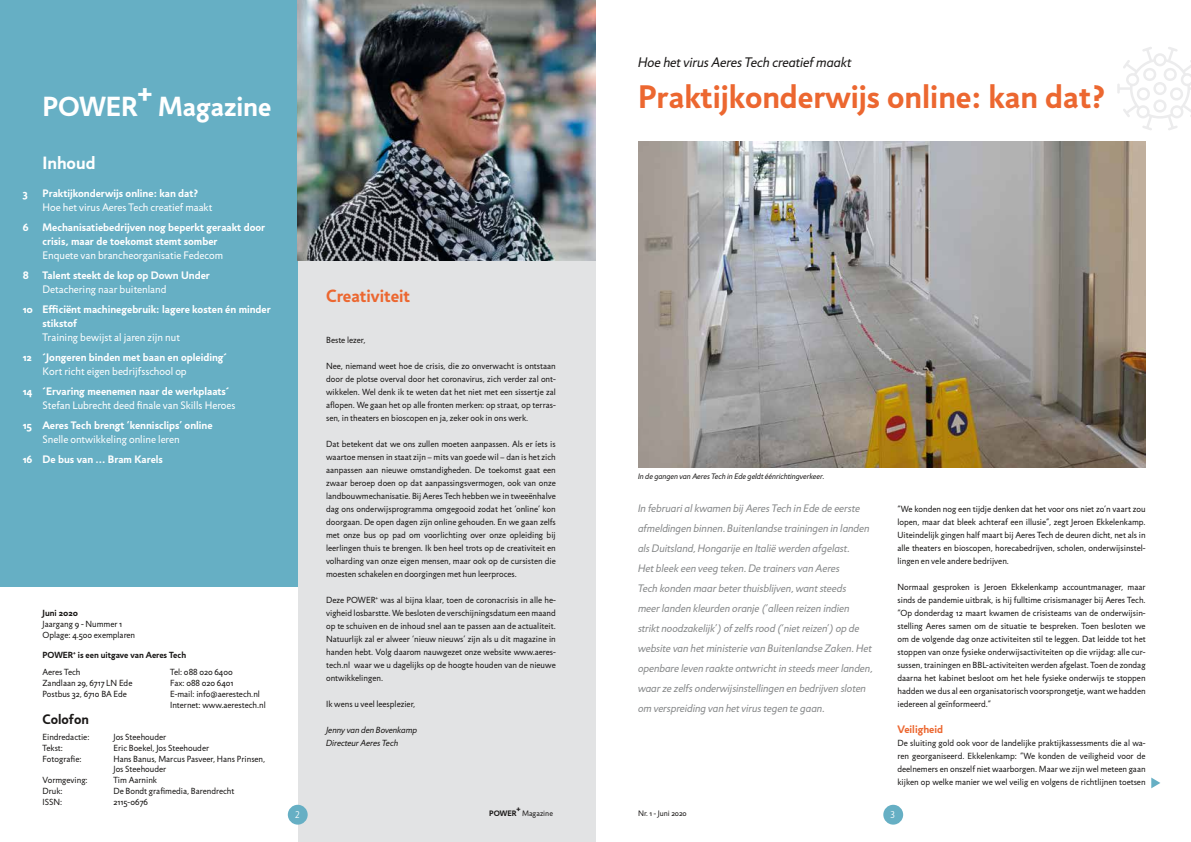
<style>
.page{position:relative;width:1191px;height:842px;background:#fff}
.page>*{position:absolute;margin:0;border:0;box-sizing:border-box;transform-origin:0 0}
.t1{font:700 33px "Jigsaw";color:#ec6730}
.t2{font:700 28px "Jigsaw";color:#fff}
.t3{font:700 18px "Jigsaw";color:#ec6730}
.t4{font:700 18px "Jigsaw";color:#fff}
.t5{font:italic 14px "Jigsaw";color:#1a1817}
.t6{font:700 14px "Jigsaw";color:#1a1817}
.t7{font:italic 11px/20px "Jigsaw";color:#868889}
.t8{font:700 11px/14px "Jigsaw";color:#fff}
.t9{font:11px "Jigsaw";color:#fff}
.t10{font:700 11px "Jigsaw";color:#ec6730}
.t11{font:300 10px "Jigsaw";color:#fff}
.t12{font:9px/13px "Jigsaw";color:#1a1817;text-align:justify}
.t13{font:italic 9px/13px "Jigsaw";color:#1a1817}
.t14{font:700 9px "Jigsaw";color:#1a1817}
.t15{font:italic 8px "Jigsaw";color:#1a1817}
.t16{font:8px "Jigsaw";color:#1a1817}
.t17{font:700 8px "Jigsaw";color:#1a1817}
</style>
<div class="page">
<svg style="left:1117px;top:47px;width:74px;height:83px"></svg>
<div style="left:298px;top:0;width:297px;height:842px;background:#e2e3e4"></div>
<div style="left:0;top:0;width:298px;height:587px;background:#66afc4"></div>
<img style="left:298px;top:0;width:297px;height:261px">
<img style="left:638px;top:142px;width:507px;height:326px">
<svg style="left:1151px;top:777px;width:9px;height:11px"></svg>
<div style="left:288px;top:805px;width:20px;height:20px;background:#66afc4;border-radius:50%"></div>
<div style="left:883px;top:805px;width:20px;height:20px;background:#66afc4;border-radius:50%"></div>
<h2 class="t2" style="left:43px;top:90px;width:230px">POWER+ Magazine</h2>
<h3 class="t4" style="left:43px;top:152px;width:55px">Inhoud</h3>
<p class="t8" style="left:23px;top:186px;width:6px">3</p>
<p class="t8" style="left:43px;top:186px;width:157px">Praktijkonderwijs online: kan dat?</p>
<p class="t9" style="left:43px;top:201px;width:171px">Hoe het virus Aeres Tech creatief maakt</p>
<p class="t8" style="left:23px;top:220px;width:7px">6</p>
<p class="t8" style="left:43px;top:220px;width:224px">Mechanisatiebedrijven nog beperkt geraakt door crisis, maar de toekomst stemt somber</p>
<p class="t9" style="left:43px;top:249px;width:182px">Enquete van brancheorganisatie Fedecom</p>
<p class="t8" style="left:23px;top:268px;width:8px">8</p>
<p class="t8" style="left:43px;top:268px;width:169px">Talent steekt de kop op Down Under</p>
<p class="t9" style="left:43px;top:283px;width:126px">Detachering naar buitenland</p>
<p class="t8" style="left:43px;top:302px;width:230px;text-indent:-20px">10 Efficiënt machinegebruik: lagere kosten én minder stikstof</p>
<p class="t9" style="left:43px;top:331px;width:139px">Training bewijst al jaren zijn nut</p>
<p class="t8" style="left:23px;top:350px;width:206px">12 ´Jongeren binden met baan en opleiding´</p>
<p class="t9" style="left:43px;top:365px;width:146px">Kort richt eigen bedrijfsschool op</p>
<p class="t8" style="left:23px;top:384px;width:208px">14 ´Ervaring meenemen naar de werkplaats´</p>
<p class="t9" style="left:43px;top:399px;width:194px">Stefan Lubrecht deed finale van Skills Heroes</p>
<p class="t8" style="left:23px;top:418px;width:191px">15 Aeres Tech brengt ‘kennisclips’ online</p>
<p class="t9" style="left:43px;top:433px;width:139px">Snelle ontwikkeling online leren</p>
<p class="t8" style="left:23px;top:452px;width:142px">16 De bus van ... Bram Karels</p>
<p class="t14" style="left:43px;top:607px;width:37px">Juni 2020</p>
<p class="t12" style="left:43px;top:618px;width:94px;line-height:10.8px">Jaargang 9 - Nummer 1<br>Oplage: 4.500 exemplaren</p>
<p class="t14" style="left:43px;top:650px;width:145px">POWER<sup>+</sup> is een uitgave van Aeres Tech</p>
<p class="t12" style="left:43px;top:667px;width:91px;line-height:10.8px;text-align:left">Aeres Tech<br>Zandlaan 29, 6717 LN Ede<br>Postbus 32, 6710 BA Ede</p>
<p class="t12" style="left:170px;top:667px;width:97px;line-height:10.8px;text-align:left">Tel: 088 020 6400<br>Fax: 088 020 6401<br>E-mail: info@aerestech.nl<br>Internet: www.aerestech.nl</p>
<h3 class="t6" style="left:43px;top:711px;width:48px">Colofon</h3>
<p class="t12" style="left:43px;top:730px;width:48px">Eindredactie:</p>
<p class="t12" style="left:113px;top:730px;width:54px">Jos Steehouder</p>
<p class="t12" style="left:43px;top:741px;width:22px">Tekst:</p>
<p class="t12" style="left:113px;top:741px;width:97px">Eric Boekel, Jos Steehouder</p>
<p class="t12" style="left:43px;top:752px;width:40px">Fotografie:</p>
<p class="t12" style="left:113px;top:753px;width:153px;line-height:10.8px">Hans Banus, Marcus Pasveer, Hans Prinsen,<br>Jos Steehouder</p>
<p class="t12" style="left:43px;top:774px;width:47px">Vormgeving:</p>
<p class="t12" style="left:113px;top:774px;width:45px">Tim Aarnink</p>
<p class="t12" style="left:43px;top:784px;width:22px">Druk:</p>
<p class="t12" style="left:113px;top:784px;width:122px">De Bondt grafimedia, Barendrecht</p>
<p class="t12" style="left:43px;top:795px;width:21px">ISSN:</p>
<p class="t12" style="left:113px;top:795px;width:36px">2115-0676</p>
<h3 class="t5" style="left:638px;top:54px;width:215px">Hoe het virus Aeres Tech creatief maakt</h3>
<h3 class="t3" style="left:326px;top:285px;width:86px">Creativiteit</h3>
<p class="t12" style="left:326px;top:333px;width:41px">Beste lezer,</p>
<p class="t12" style="left:326px;top:359px;width:231px">Nee, niemand weet hoe de crisis, die zo onverwacht is ontstaan door de plotse overval door het coronavirus, zich verder zal ont&shy;wikkelen. Wel denk ik te weten dat het niet met een sissertje zal aflopen. We gaan het op alle fronten merken: op straat, op terras&shy;sen, in theaters en bioscopen en ja, zeker ook in ons werk.</p>
<p class="t12" style="left:326px;top:437px;width:231px">Dat betekent dat we ons zullen moeten aanpassen. Als er íets is waartoe mensen in staat zijn – mits van goede wil – dan is het zich aanpassen aan nieuwe omstandigheden. De toekomst gaat een zwaar beroep doen op dat aanpassingsvermogen, ook van onze landbouwmechanisatie. Bij Aeres Tech hebben we in tweeënhalve dag ons onderwijsprogramma omgegooid zodat het ‘online’ kon doorgaan. De open dagen zijn online gehouden. En we gaan zelfs met onze bus op pad om voorlichting over onze opleiding bij leerlingen thuis te brengen. Ik ben heel trots op de creativiteit en volharding van onze eigen mensen, maar ook op de cursisten die moesten schakelen en doorgingen met hun leerproces.</p>
<p class="t12" style="left:326px;top:593px;width:231px">Deze POWER<sup>+</sup> was al bijna klaar, toen de coronacrisis in alle he&shy;vigheid losbarstte. We besloten de verschijningsdatum een maand op te schuiven en de inhoud snel aan te passen aan de actualiteit.<br>Natuurlijk zal er alweer ‘nieuw nieuws’ zijn als u dit magazine in handen hebt. Volg daarom nauwgezet onze website www.aeres&shy;tech.nl waar we u dagelijks op de hoogte houden van de nieuwe ontwikkelingen.</p>
<p class="t12" style="left:326px;top:697px;width:91px">Ik wens u veel leesplezier,</p>
<p class="t13" style="left:326px;top:723px;width:92px">Jenny van den Bovenkamp<br>Directeur Aeres Tech</p>
<h1 class="t1" style="left:638px;top:77px;width:469px">Praktijkonderwijs online: kan dat?</h1>
<p class="t15" style="left:638px;top:472px;width:188px">In de gangen van Aeres Tech in Ede geldt éénrichtingverkeer.</p>
<p class="t7" style="left:638px;top:499px;width:236px">In februari al kwamen bij Aeres Tech in Ede de eerste afmeldingen binnen. Buitenlandse trainingen in landen als Duitsland, Hongarije en Italië werden afgelast.<br>Het bleek een veeg teken. De trainers van Aeres<br>Tech konden maar beter thuisblijven, want steeds<br>meer landen kleurden oranje (‘alleen reizen indien strikt noodzakelijk’) of zelfs rood (‘niet reizen’) op de website van het ministerie van Buitenlandse Zaken. Het openbare leven raakte ontwricht in steeds meer landen, waar ze zelfs onderwijsinstellingen en bedrijven sloten om verspreiding van het virus tegen te gaan.</p>
<p class="t12" style="left:897px;top:502px;width:250px">“We konden nog een tijdje denken dat het voor ons niet zo’n vaart zou lopen, maar dat bleek achteraf een illusie”, zegt Jeroen Ekkelenkamp.<br>Uiteindelijk gingen half maart bij Aeres Tech de deuren dicht, net als in alle theaters en bioscopen, horecabedrijven, scholen, onderwijsinstel&shy;lingen en vele andere bedrijven.</p>
<p class="t12" style="left:897px;top:580px;width:250px">Normaal gesproken is Jeroen Ekkelenkamp accountmanager, maar sinds de pandemie uitbrak, is hij fulltime crisismanager bij Aeres Tech. “Op donderdag 12 maart kwamen de crisisteams van de onderwijsin&shy;stelling Aeres samen om de situatie te bespreken. Toen besloten we om de volgende dag onze activiteiten stil te leggen. Dat leidde tot het stoppen van onze fysieke onderwijsactiviteiten op die vrijdag: alle cur&shy;sussen, trainingen en BBL-activiteiten werden afgelast. Toen de zondag daarna het kabinet besloot om het hele fysieke onderwijs te stoppen hadden we dus al een organisatorisch voorsprongetje, want we hadden iedereen al geïnformeerd.”</p>
<p class="t10" style="left:897px;top:722px;width:47px">Veiligheid</p>
<p class="t12" style="left:897px;top:736px;width:250px">De sluiting gold ook voor de landelijke praktijkassessments die al wa&shy;ren georganiseerd. Ekkelenkamp: “We konden de veiligheid voor de deelnemers en onszelf niet waarborgen. Maar we zijn wel meteen gaan kijken op welke manier we wel veilig en volgens de richtlijnen toetsen</p>
<p class="t17" style="left:516px;top:805px;width:6px">+</p>
<p class="t17" style="left:489px;top:809px;width:29px">POWER</p>
<p class="t11" style="left:295px;top:809px;width:6px">2</p>
<p class="t16" style="left:522px;top:809px;width:32px">Magazine</p>
<p class="t16" style="left:638px;top:809px;width:50px">Nr. 1 - Juni 2020</p>
<p class="t11" style="left:890px;top:809px;width:6px">3</p>
</div>
